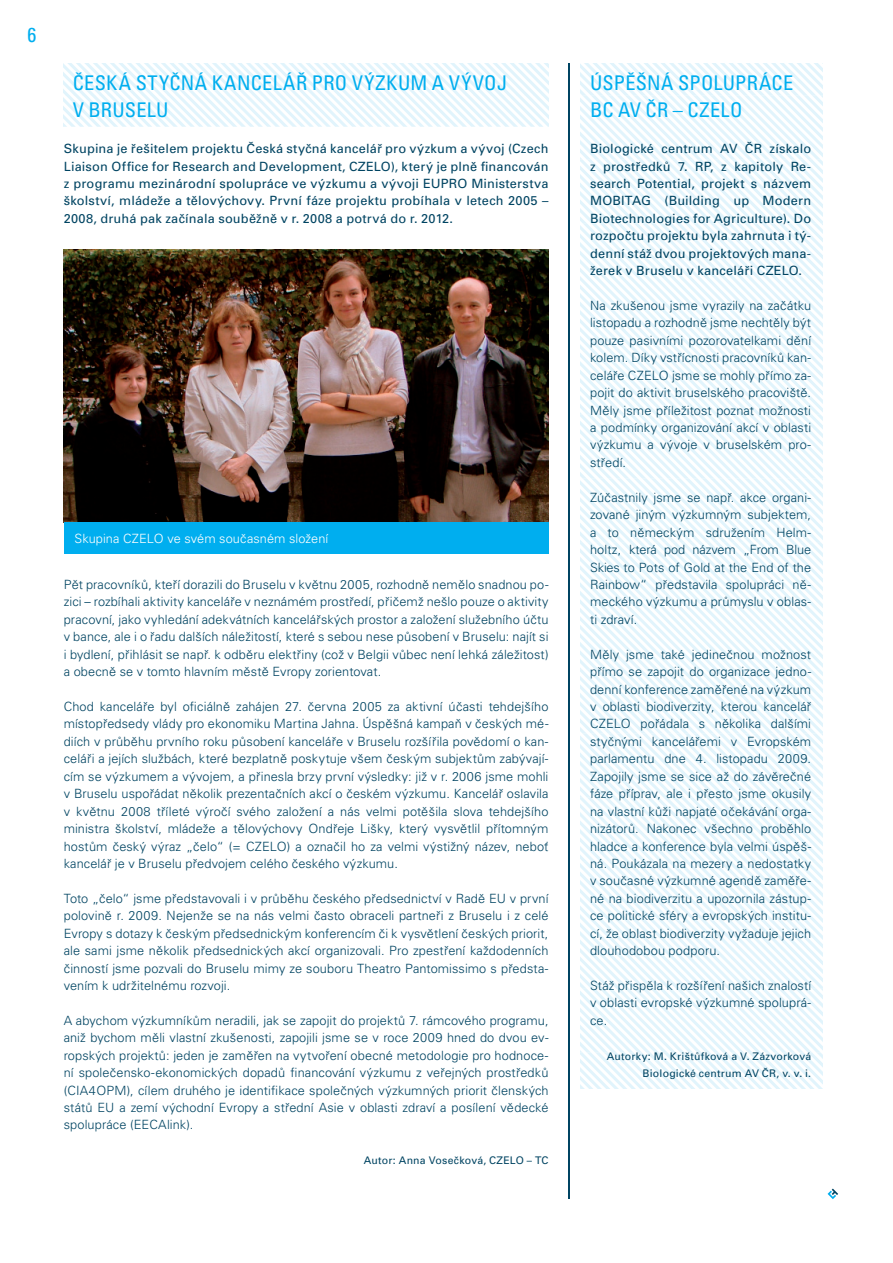
<style>
.page{position:relative;width:893px;height:1263px;background:#fff}
.page>*{position:absolute;margin:0;border:0;box-sizing:border-box;transform-origin:0 0}
.t1{font:condensed 20.25px/27px "Univers CE";letter-spacing:.015em;color:#00aeef}
.t2{font:300 12.75px/17.4px "Univers CE";letter-spacing:.005em;color:#004462;text-align:justify}
.t3{font:12.75px/17.4px "Univers CE";letter-spacing:.015em;color:#004462;text-align:justify}
.t4{font:300 12.75px "Univers CE";letter-spacing:.005em;color:#fff}
.t5{font:10.5px/17.4px "Univers CE";letter-spacing:.02em;color:#004462;text-align:right}
</style>
<div class="page">
<svg style="left:64px;top:64px;width:485px;height:63px"></svg>
<svg style="left:580px;top:64px;width:243px;height:1024px"></svg>
<svg style="left:827px;top:1188px;width:11px;height:11px"></svg>
<img style="left:64px;top:249px;width:485px;height:273px">
<div style="left:64px;top:522px;width:485px;height:32px;background:#00aeef"></div>
<hr style="left:569px;top:64px;width:1px;height:1135px;background:#004462">
<h1 class="t1" style="left:27px;top:23px;width:10px">6</h1>
<h1 class="t1" style="left:73px;top:70px;width:436px">ČESKÁ STYČNÁ KANCELÁŘ PRO VÝZKUM A VÝVOJ<br>V BRUSELU</h1>
<p class="t3" style="left:64px;top:141px;width:486px">Skupina je řešitelem projektu Česká styčná kancelář pro výzkum a vývoj (Czech Liaison Office for Research and Development, CZELO), který je plně financován z programu mezinárodní spolupráce ve výzkumu a vývoji EUPRO Ministerstva školství, mládeže a tělovýchovy. První fáze projektu probíhala v letech 2005 – 2008, druhá pak začínala souběžně v r. 2008 a potrvá do r. 2012.</p>
<p class="t4" style="left:74px;top:533px;width:255px">Skupina CZELO ve svém současném složení</p>
<p class="t2" style="left:64px;top:577px;width:486px">Pět pracovníků, kteří dorazili do Bruselu v květnu 2005, rozhodně nemělo snadnou po&shy;zici – rozbíhali aktivity kanceláře v neznámém prostředí, přičemž nešlo pouze o aktivity pracovní, jako vyhledání adekvátních kancelářských prostor a založení služebního účtu v bance, ale i o řadu dalších náležitostí, které s sebou nese působení v Bruselu: najít si i bydlení, přihlásit se např. k odběru elektřiny (což v Belgii vůbec není lehká záležitost) a obecně se v tomto hlavním městě Evropy zorientovat.</p>
<p class="t2" style="left:64px;top:699px;width:486px">Chod kanceláře byl oficiálně zahájen 27. června 2005 za aktivní účasti tehdejšího místopředsedy vlády pro ekonomiku Martina Jahna. Úspěšná kampaň v českých mé&shy;diích v průběhu prvního roku působení kanceláře v Bruselu rozšířila povědomí o kan&shy;celáři a jejích službách, které bezplatně poskytuje všem českým subjektům zabývají&shy;cím se výzkumem a vývojem, a přinesla brzy první výsledky: již v r. 2006 jsme mohli v Bruselu uspořádat několik prezentačních akcí o českém výzkumu. Kancelář oslavila v květnu 2008 tříleté výročí svého založení a nás velmi potěšila slova tehdejšího ministra školství, mládeže a tělovýchovy Ondřeje Lišky, který vysvětlil přítomným hostům český výraz „čelo“ (= CZELO) a označil ho za velmi výstižný název, neboť kancelář je v Bruselu předvojem celého českého výzkumu.</p>
<p class="t2" style="left:64px;top:890px;width:486px">Toto „čelo“ jsme představovali i v průběhu českého předsednictví v Radě EU v první polovině r. 2009. Nejenže se na nás velmi často obraceli partneři z Bruselu i z celé Evropy s dotazy k českým předsednickým konferencím či k vysvětlení českých priorit, ale sami jsme několik předsednických akcí organizovali. Pro zpestření každodenních činností jsme pozvali do Bruselu mimy ze souboru Theatro Pantomissimo s předsta&shy;vením k udržitelnému rozvoji.</p>
<p class="t2" style="left:64px;top:1012px;width:486px">A abychom výzkumníkům neradili, jak se zapojit do projektů 7. rámcového programu, aniž bychom měli vlastní zkušenosti, zapojili jsme se v roce 2009 hned do dvou ev&shy;ropských projektů: jeden je zaměřen na vytvoření obecné metodologie pro hodnoce&shy;ní společensko-ekonomických dopadů financování výzkumu z veřejných prostředků (CIA4OPM), cílem druhého je identifikace společných výzkumných priorit členských států EU a zemí východní Evropy a střední Asie v oblasti zdraví a posílení vědecké spolupráce (EECAlink).</p>
<p class="t5" style="left:364px;top:1153px;width:186px">Autor: Anna Vosečková, CZELO – TC</p>
<h1 class="t1" style="left:590px;top:70px;width:205px">ÚSPĚŠNÁ SPOLUPRÁCE<br>BC AV ČR – CZELO</h1>
<p class="t3" style="left:590px;top:141px;width:223px">Biologické centrum AV ČR získalo z prostředků 7. RP, z kapitoly Re&shy;search Potential, projekt s názvem MOBITAG (Building up Modern Biotechnologies for Agriculture). Do rozpočtu projektu byla zahrnuta i tý&shy;denní stáž dvou projektových mana&shy;žerek v Bruselu v kanceláři CZELO.</p>
<p class="t2" style="left:590px;top:298px;width:223px">Na zkušenou jsme vyrazily na začátku listopadu a rozhodně jsme nechtěly být pouze pasivními pozorovatelkami dění kolem. Díky vstřícnosti pracovníků kan&shy;celáře CZELO jsme se mohly přímo za&shy;pojit do aktivit bruselského pracoviště.<br>Měly jsme příležitost poznat možnosti a podmínky organizování akcí v oblasti výzkumu a vývoje v bruselském pro&shy;středí.</p>
<p class="t2" style="left:590px;top:489px;width:223px">Zúčastnily jsme se např. akce organi&shy;zované jiným výzkumným subjektem, a to německým sdružením Helm&shy;holtz, která pod názvem „From Blue Skies to Pots of Gold at the End of the Rainbow“ představila spolupráci ně&shy;meckého výzkumu a průmyslu v oblas&shy;ti zdraví.</p>
<p class="t2" style="left:590px;top:646px;width:223px">Měly jsme také jedinečnou možnost přímo se zapojit do organizace jedno&shy;denní konference zaměřené na výzkum v oblasti biodiverzity, kterou kancelář CZELO pořádala s několika dalšími styčnými kancelářemi v Evropském parlamentu dne 4. listopadu 2009.<br>Zapojily jsme se sice až do závěrečné fáze příprav, ale i přesto jsme okusily na vlastní kůži napjaté očekávání orga&shy;nizátorů. Nakonec všechno proběhlo hladce a konference byla velmi úspěš&shy;ná. Poukázala na mezery a nedostatky v současné výzkumné agendě zaměře&shy;né na biodiverzitu a upozornila zástup&shy;ce politické sféry a evropských institu&shy;cí, že oblast biodiverzity vyžaduje jejich dlouhodobou podporu.</p>
<p class="t2" style="left:590px;top:978px;width:223px">Stáž přispěla k rozšíření našich znalostí v oblasti evropské výzkumné spoluprá&shy;ce.</p>
<p class="t5" style="left:607px;top:1048px;width:206px">Autorky: M. Krištůfková a V. Zázvorková<br>Biologické centrum AV ČR, v. v. i.</p>
</div>
